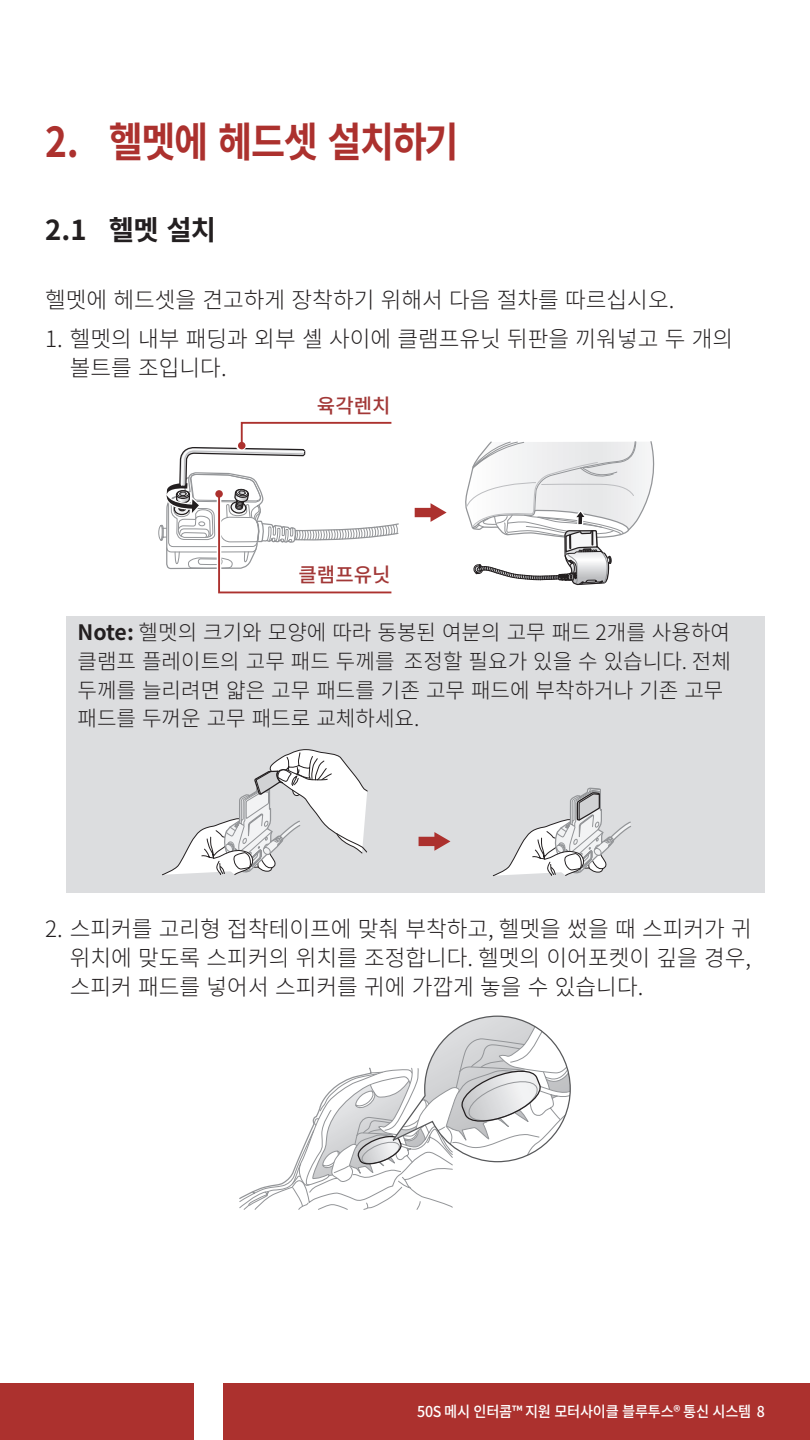
<style>
.page{position:relative;width:810px;height:1440px;background:#fff}
.page>*{position:absolute;margin:0;border:0;box-sizing:border-box;transform-origin:0 0}
.t1{font:700 41.25px "Noto Sans CJ Kkr";letter-spacing:-.04em;color:#ac312e;scale:.9 1}
.t2{font:700 27.5px "Noto Sans CJ Kkr";color:#231f20}
.Body{font:300 22.5px/28.8px "Noto Sans CJ Kkr";color:#231f20}
.NOTE{font:300 21.25px/28.8px "Noto Sans CJ Kkr";color:#231f20}
.t3{font:500 20px "Noto Sans CJ Kkr";color:#a23837}
.t4{font:500 15px "Noto Sans CJ Kkr";letter-spacing:-.02em;color:#fff;scale:.95 1}
.s1{font-weight:700}
</style>
<div class="page">
<div style="left:0;top:1383px;width:194px;height:57px;background:#ac312e"></div>
<div style="left:223px;top:1383px;width:587px;height:57px;background:#ac312e"></div>
<svg style="left:415px;top:503px;width:32px;height:19px"></svg>
<svg style="left:465px;top:441px;width:190px;height:144px"></svg>
<svg style="left:158px;top:421px;width:241px;height:173px"></svg>
<div style="left:215px;top:490px;width:8px;height:8px;background:#ac312e;border-radius:50%"></div>
<div style="left:66px;top:616px;width:699px;height:276px;background:#dcdddf"></div>
<svg style="left:419px;top:832px;width:31px;height:19px"></svg>
<svg style="left:492px;top:787px;width:139px;height:89px"></svg>
<svg style="left:162px;top:749px;width:206px;height:127px"></svg>
<svg style="left:239px;top:1016px;width:332px;height:194px"></svg>
<p class="t1" style="left:45px;top:119px;width:461px">2. 헬멧에 헤드셋 설치하기</p>
<p class="t2" style="left:45px;top:215px;width:173px">2.1 헬멧 설치</p>
<p class="Body" style="left:45px;top:286px;width:631px">헬멧에 헤드셋을 견고하게 장착하기 위해서 다음 절차를 따르십시오.</p>
<p class="Body" style="left:70px;top:325px;width:665px;text-indent:-25px">1. 헬멧의 내부 패딩과 외부 셸 사이에 클램프유닛 뒤판을 끼워넣고 두 개의 볼트를 조입니다.</p>
<p class="t3" style="left:317px;top:394px;width:75px">육각렌치</p>
<p class="t3" style="left:299px;top:563px;width:93px">클램프유닛</p>
<p class="NOTE" style="left:78px;top:618px;width:655px"><span class="s1">Note:</span> 헬멧의 크기와 모양에 따라 동봉된 여분의 고무 패드 2개를 사용하여 클램프 플레이트의 고무 패드 두께를 조정할 필요가 있을 수 있습니다. 전체 두께를 늘리려면 얇은 고무 패드를 기존 고무 패드에 부착하거나 기존 고무 패드를 두꺼운 고무 패드로 교체하세요.</p>
<p class="Body" style="left:70px;top:915px;width:684px;text-align:justify;text-indent:-25px">2. 스피커를 고리형 접착테이프에 맞춰 부착하고, 헬멧을 썼을 때 스피커가 귀 위치에 맞도록 스피커의 위치를 조정합니다. 헬멧의 이어포켓이 깊을 경우, 스피커 패드를 넣어서 스피커를 귀에 가깝게 놓을 수 있습니다.</p>
<p class="t4" style="left:417px;top:1404px;width:368px">50S 메시 인터콤™ 지원 모터사이클 블루투스® 통신 시스템 8</p>
</div>
